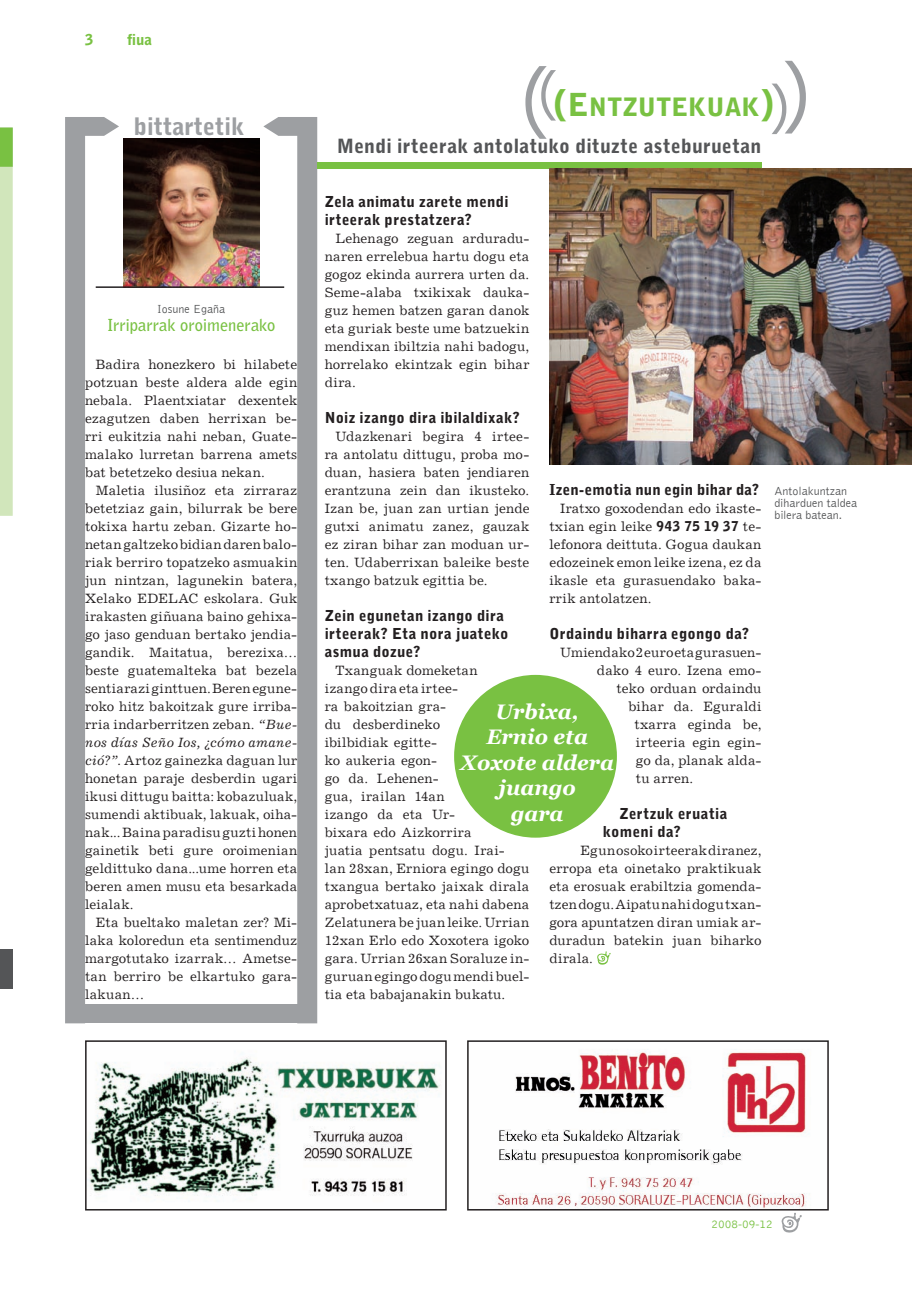
<style>
.page{position:relative;width:919px;height:1289px;background:#fff}
.page>*{position:absolute;margin:0;border:0;box-sizing:border-box;transform-origin:0 0}
.t1{font:300 72px "Bell Gothic";color:#9d9fa2}
.t2{font:900 25.2px "Bell Gothic Std";color:#79c142}
.t3{font:900 24px "Bell Gothic Std";color:#9d9fa2}
.t4{font:italic 700 21px/25.5px "Georgia";color:#fff;text-align:center}
.t5{font:900 19.5px "Bell Gothic Std";letter-spacing:.015em;color:#545557}
.t6{font:700 16.5px "Bell Gothic Std";letter-spacing:-.005em;color:#79c142}
.t7{font:900 15px/18px "Bell Gothic Std";letter-spacing:.025em;color:#231f20}
.t8{font:900 15px "Bell Gothic Std";color:#79c142}
.t9{font:13.5px/18px "Excelsior LT";letter-spacing:.015em;color:#231f20;text-align:justify}
.t10{font:italic 13.5px "Excelsior";letter-spacing:.02em;color:#231f20}
.t11{font:300 12px/12px "Bell Gothic";color:#545557}
.t12{font:300 12px "Bell Gothic";color:#79c142}
.s1{font-family:"Excelsior";font-style:italic}
.s2{font-size:103.65px}
.s3{font-size:36px}
.s4{font-size:31.5px}
.s5{font-family:"Bell Gothic";font-weight:900}
</style>
<div class="page">
<svg style="left:781px;top:1212px;width:20px;height:21px"></svg>
<img style="left:88px;top:1057px;width:353px;height:139px">
<div style="left:85px;top:1040px;width:361px;height:170px;border:2px solid #231f20"></div>
<svg style="left:263px;top:117px;width:54px;height:906px"></svg>
<svg style="left:65px;top:117px;width:54px;height:906px"></svg>
<div style="left:454px;top:675px;width:163px;height:162px;background:#79c142;border-radius:50%"></div>
<div style="left:85px;top:1004px;width:212px;height:19px;background:#9d9fa2"></div>
<div style="left:317px;top:162px;width:444px;height:6px;background:#79c142"></div>
<svg style="left:597px;top:951px;width:13px;height:14px"></svg>
<img style="left:495px;top:1049px;width:312px;height:158px">
<div style="left:467px;top:1040px;width:361px;height:170px;border:2px solid #231f20"></div>
<img style="left:549px;top:168px;width:362px;height:296px">
<div style="left:0;top:949px;width:13px;height:39px;background:#545557"></div>
<img style="left:123px;top:139px;width:136px;height:147px">
<hr style="left:96px;top:286px;width:188px;height:2px;background:#231f20">
<div style="left:0;top:127px;width:13px;height:40px;background:#79c142"></div>
<div style="left:0;top:167px;width:13px;height:349px;background:#d1e6bb"></div>
<p class="t8" style="left:85px;top:30px;width:10px">3</p>
<p class="t8" style="left:127px;top:30px;width:27px">fiua</p>
<h3 class="t3" style="left:134px;top:112px;width:112px">bittartetik</h3>
<p class="t11" style="left:157px;top:303px;width:69px">Iosune Egaña</p>
<p class="t6" style="left:107px;top:315px;width:170px">Irriparrak oroimenerako</p>
<p class="t9" style="left:85px;top:355px;width:214px;text-indent:11px">Badira honezkero bi hilabete potzuan beste aldera alde egin nebala. Plaentxiatar dexentek ezagutzen daben herrixan be&shy;rri eukitzia nahi neban, Guate&shy;malako lurretan barrena amets bat betetzeko desiua nekan.</p>
<p class="t9" style="left:85px;top:481px;width:214px;text-indent:11px">Maletia ilusiñoz eta zirraraz betetziaz gain, bilurrak be bere tokixa hartu zeban. Gizarte ho&shy;netan galtzeko bidian daren balo&shy;riak berriro topatzeko asmuakin jun nintzan, lagunekin batera, Xelako EDELAC eskolara. Guk irakasten giñuana baino gehixa&shy;go jaso genduan bertako jendia&shy;gandik. Maitatua, berezixa… beste guatemalteka bat bezela sentiarazi ginttuen. Beren egune&shy;roko hitz bakoitzak gure irriba&shy;rria indarberritzen zeban. <span class="s1">“Bue-</span></p>
<p class="t10" style="left:85px;top:734px;width:214px">nos días Seño Ios, ¿cómo amane-</p>
<p class="t9" style="left:85px;top:751px;width:214px"><span class="s1">ció?”.</span> Artoz gainezka daguan lur honetan paraje desberdin ugari ikusi dittugu baitta: kobazuluak, sumendi aktibuak, lakuak, oiha&shy;nak... Baina paradisu guzti honen gainetik beti gure oroimenian geldittuko dana...ume horren eta beren amen musu eta besarkada leialak.</p>
<p class="t9" style="left:85px;top:913px;width:214px;text-indent:11px">Eta bueltako maletan zer? Mi&shy;laka koloredun eta sentimenduz margotutako izarrak… Ametse&shy;tan berriro be elkartuko gara&shy;lakuan…</p>
<h1 class="t1" style="left:765px;top:71px;width:52px">)<span class="s2">)</span></h1>
<h2 class="t2" style="left:553px;top:92px;width:221px"><span class="s3">(</span><span class="s4">E</span>NTZUTEKUAK<span class="s3">)</span></h2>
<h3 class="t5" style="left:337px;top:135px;width:426px">Mendi irteerak antolatuko dituzte asteburuetan</h3>
<p class="t7" style="left:325px;top:193px;width:185px">Zela animatu zarete mendi irteerak prestatzera?</p>
<p class="t9" style="left:325px;top:229px;width:206px;text-indent:11px">Lehenago zeguan arduradu&shy;naren errelebua hartu dogu eta gogoz ekinda aurrera urten da.<br>Seme-alaba txikixak dauka&shy;guz hemen batzen garan danok eta guriak beste ume batzuekin mendixan ibiltzia nahi badogu, horrelako ekintzak egin bihar dira.</p>
<p class="t7" style="left:325px;top:409px;width:197px">Noiz izango dira ibilaldixak?</p>
<p class="t9" style="left:325px;top:427px;width:206px;text-indent:11px">Udazkenari begira 4 irtee&shy;ra antolatu dittugu, proba mo&shy;duan, hasiera baten jendiaren erantzuna zein dan ikusteko.<br>Izan be, juan zan urtian jende gutxi animatu zanez, gauzak ez ziran bihar zan moduan ur&shy;ten. Udaberrixan baleike beste txango batzuk egittia be.</p>
<p class="t7" style="left:325px;top:607px;width:185px">Zein egunetan izango dira irteerak? Eta nora juateko asmua dozue?</p>
<p class="t9" style="left:325px;top:661px;width:206px;text-align:left;text-indent:11px">Txanguak domeketan<br>izango dira eta irtee-<br>ra bakoitzian gra-<br>du desberdineko<br>ibilbidiak egitte-<br>ko aukeria egon-<br>go da. Lehenen-<br>gua, irailan 14an<br>izango da eta Ur-<br>bixara edo Aizkorrira<br>juatia pentsatu dogu. Irai-<br>lan 28xan, Erniora egingo dogu txangua bertako jaixak dirala aprobetxatuaz, eta nahi dabena<br>Zelatunera be juan leike. Urrian<br>12xan Erlo edo Xoxotera igoko gara. Urrian 26xan Soraluze in&shy;guruan egingo dogu mendi buel&shy;tia eta babajanakin bukatu.</p>
<p class="t7" style="left:549px;top:481px;width:211px">Izen-emotia nun egin bihar da?</p>
<p class="t9" style="left:549px;top:499px;width:214px;text-indent:11px">Iratxo goxodendan edo ikaste&shy;txian egin leike <span class="s5">943 75 19 37</span> te&shy;lefonora deittuta. Gogua daukan edozeinek emon leike izena, ez da ikasle eta gurasuendako baka&shy;rrik antolatzen.</p>
<p class="t7" style="left:549px;top:625px;width:201px">Ordaindu biharra egongo da?</p>
<p class="t9" style="left:560px;top:643px;width:203px">Umiendako 2 euro eta gurasuen-</p>
<p class="t9" style="left:597px;top:661px;width:166px">dako 4 euro. Izena emo-</p>
<p class="t9" style="left:616px;top:679px;width:147px">teko orduan ordaindu</p>
<p class="t9" style="left:628px;top:697px;width:135px">bihar da. Eguraldi</p>
<p class="t9" style="left:634px;top:715px;width:128px">txarra eginda be,</p>
<p class="t9" style="left:636px;top:733px;width:127px">irteeria egin egin-</p>
<p class="t9" style="left:636px;top:751px;width:127px">go da, planak alda-</p>
<p class="t9" style="left:636px;top:769px;width:59px">tu arren.</p>
<p class="t7" style="left:603px;top:805px;width:126px;text-indent:16px">Zertzuk eruatia komeni da?</p>
<p class="t9" style="left:549px;top:841px;width:214px;text-indent:31px">Egun osoko irteerak diranez, erropa eta oinetako praktikuak eta erosuak erabiltzia gomenda&shy;tzen dogu. Aipatu nahi dogu txan&shy;gora apuntatzen diran umiak ar&shy;duradun batekin juan biharko dirala.</p>
<h3 class="t4" style="left:460px;top:698px;width:155px">Urbixa,<br>Ernio eta<br>Xoxote aldera juango<br>gara</h3>
<p class="t11" style="left:774px;top:485px;width:84px">Antolakuntzan diharduen taldea bilera batean.</p>
<p class="t12" style="left:711px;top:1217px;width:63px">2008-09-12</p>
</div>
